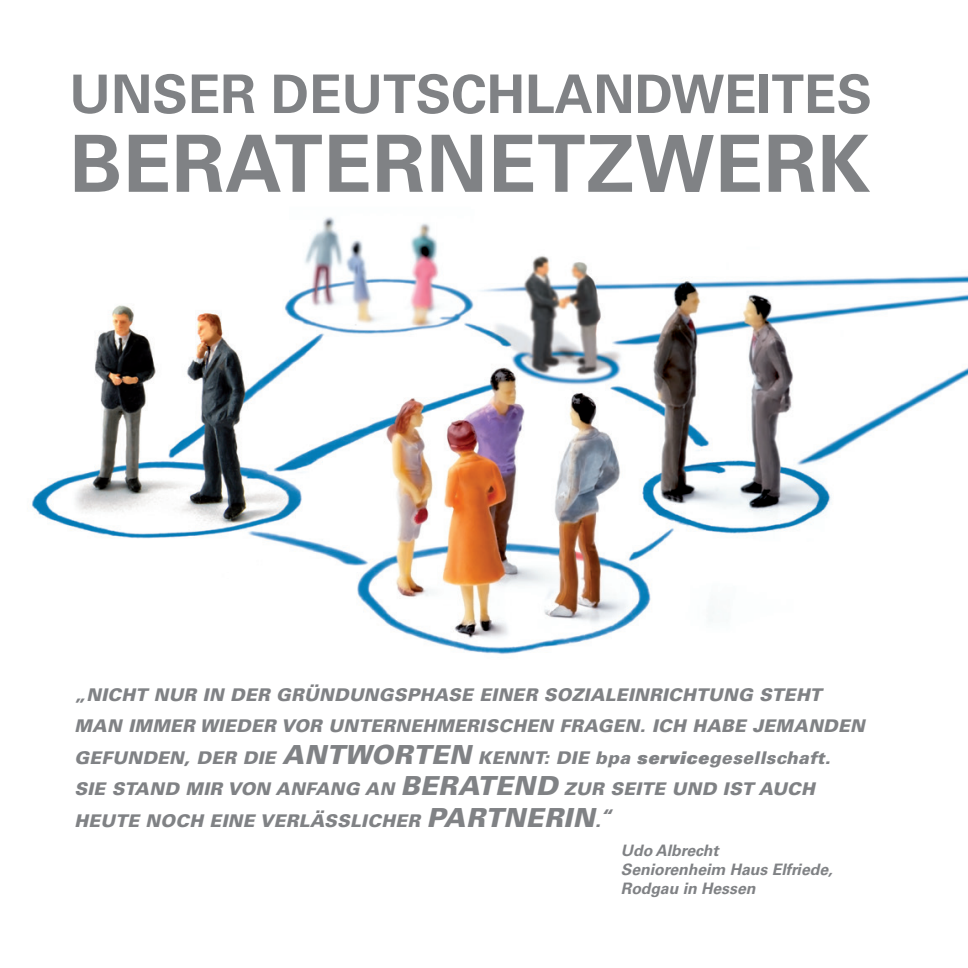
<style>
.page{position:relative;width:968px;height:968px;background:#fff}
.page>*{position:absolute;margin:0;border:0;box-sizing:border-box;transform-origin:0 0}
.t1{font:700 78.92px "Univers LT Pro 65";letter-spacing:.01em;color:#808285}
.t2{font:700 53.2px "Univers LT Pro 65";color:#808285}
.t3{font:italic 900 17.5px/31.5px "Univers LT Pro 75";letter-spacing:.02em;color:#808285}
.t4{font:italic 700 15.75px/18.9px "Univers LT Pro 65";color:#808285}
.s1{font-size:26.25px}
.s2{font-family:"Univers LT Pro 85 X Black Obl";font-weight:400;font-style:normal}
</style>
<div class="page">
<img style="left:32px;top:217px;width:935px;height:438px">
<h2 class="t2" style="left:69px;top:57px;width:803px">UNSER DEUTSCHLANDWEITES</h2>
<h1 class="t1" style="left:69px;top:108px;width:801px">BERATERNETZWERK</h1>
<p class="t3" style="left:74px;top:678px;width:791px">„NICHT NUR IN DER GRÜNDUNGSPHASE EINER SOZIALEINRICHTUNG STEHT MAN IMMER WIEDER VOR UNTERNEHMERISCHEN FRAGEN. ICH HABE JEMANDEN GEFUNDEN, DER DIE <span class="s1">ANTWORTEN</span> KENNT: DIE bpa <span class="s2">service</span>gesellschaft.<br>SIE STAND MIR VON ANFANG AN <span class="s1">BERATEND</span> ZUR SEITE UND IST AUCH HEUTE NOCH EINE VERLÄSSLICHER <span class="s1">PARTNERIN</span>.“</p>
<p class="t4" style="left:620px;top:839px;width:213px">Udo Albrecht<br>Seniorenheim Haus Elfriede,<br>Rodgau in Hessen</p>
</div>
